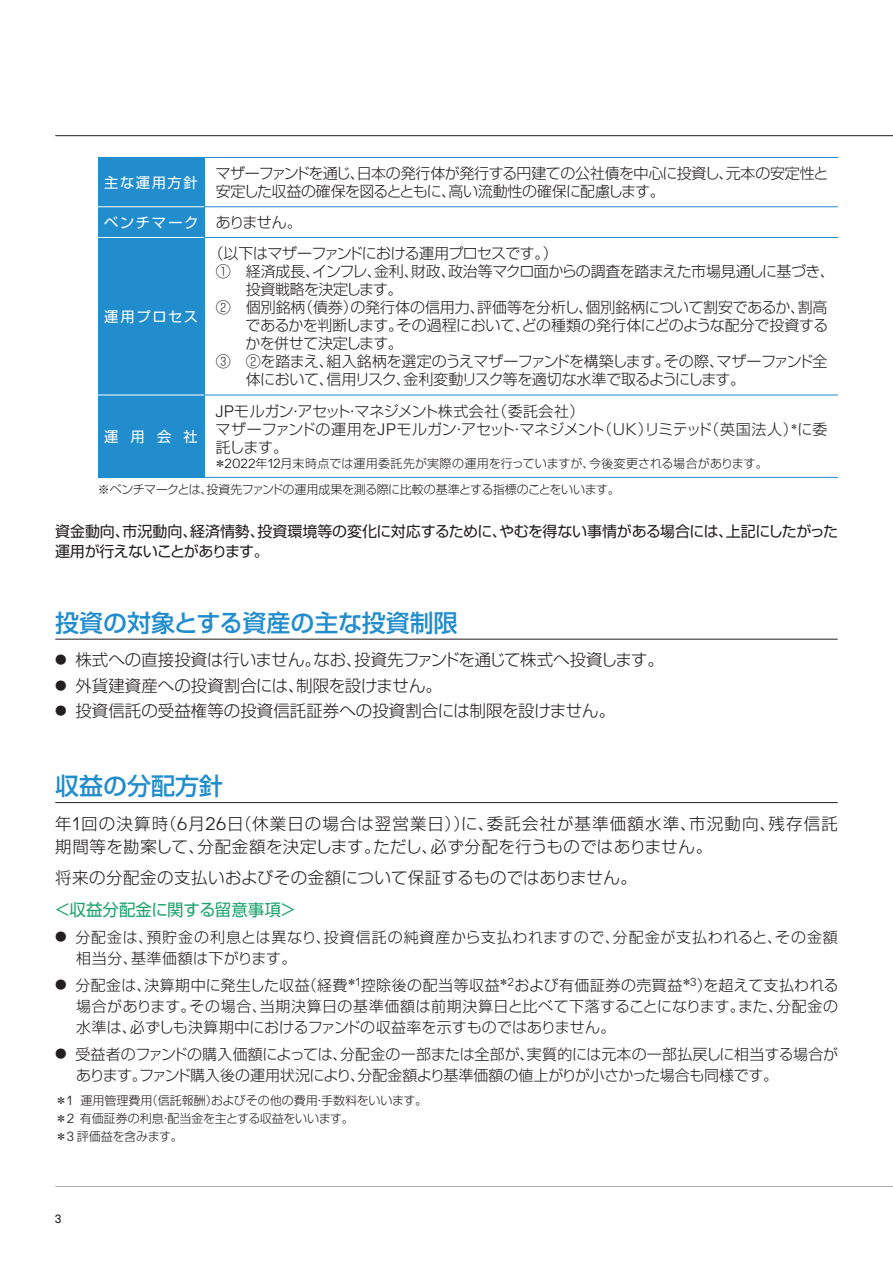
<style>
.page{position:relative;width:893px;height:1263px;background:#fff}
.page>*{position:absolute;margin:0;border:0;box-sizing:border-box;transform-origin:0 0}
.t1{font:24px "Shin Go Pro Medium 90 pv RKSJ H";color:#228dcd}
.t2{font:16.5px "Shin Go Pro Light 90 pv RKSJ H";color:#231f20}
.t3{font:16.5px/22.5px "Shin Go Pro Light 90 pv RKSJ H";letter-spacing:.045em;color:#231f20}
.t4{font:16.5px "Shin Go Pro Regular 90 pv RKSJ H";color:#1da26d}
.t5{font:15px/21px "Shin Go Pro Light 90 pv RKSJ H";letter-spacing:-.015em;color:#231f20}
.t6{font:15px "Shin Go Pro Light 90 pv RKSJ H";letter-spacing:-.04em;color:#231f20}
.t7{font:15px/18px "Shin Go Pro Light 90 pv RKSJ H";letter-spacing:-.035em;color:#231f20}
.t8{font:15px/19.5px "Shin Go Pro Regular 90 pv RKSJ H";letter-spacing:-.02em;color:#231f20}
.t9{font:15px/21px "Shin Go Pro Light 90 pv RKSJ H";letter-spacing:.045em;color:#231f20}
.t10{font:15px "Shin Go Pro Light 90 pv RKSJ H";letter-spacing:-.05em;color:#231f20}
.t11{font:14.25px "Shin Go Pro Regular 90 pv RKSJ H";letter-spacing:.115em;color:#fff}
.t12{font:12px/18px "Shin Go Pro Light 90 pv RKSJ H";color:#231f20}
.t13{font:12px "Shin Go Pro Light 90 pv RKSJ H";letter-spacing:-.035em;color:#231f20}
.t14{font:12px "JPMAM Pro Reg";color:#231f20}
.s1{font-family:"Shin Go Pro Light 90 pv RKSJ H";font-size:15px;color:#231f20}
.s2{font-family:"JPMAM Pro Lig";font-size:16.5px}
.s3{font-family:"JPMAM Pro Lig";font-size:13.2px}
.s4{font-size:11.55px}
.s5{font-family:"JPMAM Pro Lig";font-size:18.15px}
</style>
<div class="page">
<hr style="left:55px;top:135px;width:838px;height:1px;background:#231f20">
<hr style="left:55px;top:1186px;width:838px;height:1px;background:#abadaf">
<hr style="left:55px;top:802px;width:783px;height:1px;background:#231f20">
<hr style="left:55px;top:639px;width:783px;height:1px;background:#231f20">
<div style="left:98px;top:158px;width:106px;height:320px;background:#228dcd"></div>
<hr style="left:98px;top:157px;width:740px;height:1px;background:#228dcd">
<hr style="left:204px;top:237px;width:634px;height:1px;background:#228dcd">
<hr style="left:98px;top:237px;width:106px;height:1px;background:#fff">
<hr style="left:98px;top:477px;width:740px;height:1px;background:#228dcd">
<hr style="left:204px;top:395px;width:634px;height:1px;background:#228dcd">
<hr style="left:98px;top:395px;width:106px;height:1px;background:#fff">
<hr style="left:204px;top:206px;width:634px;height:1px;background:#228dcd">
<hr style="left:98px;top:206px;width:106px;height:1px;background:#fff">
<p class="t11" style="left:104px;top:177px;width:95px">主な運用方針</p>
<p class="t7" style="left:216px;top:166px;width:614px">マザーファンドを通じ、日本の発行体が発行する円建ての公社債を中心に投資し、元本の安定性と安定した収益の確保を図るとともに、高い流動性の確保に配慮します。</p>
<p class="t11" style="left:104px;top:218px;width:199px">ベンチマーク <span class="s1">ありません。</span></p>
<p class="t11" style="left:104px;top:312px;width:95px">運用プロセス</p>
<p class="t11" style="left:104px;top:431px;width:95px">運用会社</p>
<p class="t6" style="left:208px;top:248px;width:351px">（以下はマザーファンドにおける運用プロセスです。）</p>
<p class="t6" style="left:216px;top:266px;width:621px">①　経済成長、インフレ、金利、財政、政治等マクロ面からの調査を踏まえた市場見通しに基づき、</p>
<p class="t10" style="left:246px;top:284px;width:158px">投資戦略を決定します。</p>
<p class="t5" style="left:216px;top:299px;width:613px">②　個別銘柄（債券）の発行体の信用力、評価等を分析し、個別銘柄について割安であるか、割高</p>
<p class="t5" style="left:246px;top:317px;width:584px">であるかを判断します。その過程において、どの種類の発行体にどのような配分で投資する</p>
<p class="t6" style="left:246px;top:338px;width:159px">かを併せて決定します。</p>
<p class="t5" style="left:216px;top:353px;width:613px">③　②を踏まえ、組入銘柄を選定のうえマザーファンドを構築します。その際、マザーファンド全</p>
<p class="t6" style="left:246px;top:374px;width:501px">体において、信用リスク、金利変動リスク等を適切な水準で取るようにします。</p>
<p class="t5" style="left:216px;top:404px;width:613px;line-height:18px"><span class="s2">JP</span>モルガン・アセット・マネジメント株式会社（委託会社）<br>マザーファンドの運用を<span class="s2">JP</span>モルガン・アセット・マネジメント（ＵＫ）リミテッド（英国法人）<sup>＊</sup>に委託します。</p>
<p class="t12" style="left:214px;top:456px;width:555px">＊<span class="s3">2022</span>年<span class="s3">12</span>月末時点では運用委託先が実際の運用を行っていますが、今後変更される場合があります。</p>
<p class="t13" style="left:98px;top:485px;width:524px">※ベンチマークとは、投資先ファンドの運用成果を測る際に比較の基準とする指標のことをいいます。</p>
<p class="t8" style="left:55px;top:524px;width:784px">資金動向、市況動向、経済情勢、投資環境等の変化に対応するために、やむを得ない事情がある場合には、上記にしたがった運用が行えないことがあります。</p>
<h1 class="t1" style="left:55px;top:614px;width:404px">投資の対象とする資産の主な投資制限</h1>
<p class="t2" style="left:55px;top:654px;width:610px"><span class="s4">●</span> 株式への直接投資は行いません。なお、投資先ファンドを通じて株式へ投資します。</p>
<p class="t2" style="left:55px;top:679px;width:388px"><span class="s4">●</span> 外貨建資産への投資割合には、制限を設けません。</p>
<p class="t2" style="left:55px;top:705px;width:562px"><span class="s4">●</span> 投資信託の受益権等の投資信託証券への投資割合には制限を設けません。</p>
<h1 class="t1" style="left:55px;top:777px;width:170px">収益の分配方針</h1>
<p class="t3" style="left:55px;top:815px;width:784px">年<span class="s5">1</span>回の決算時（<span class="s5">6</span>月<span class="s5">26</span>日（休業日の場合は翌営業日））に、委託会社が基準価額水準、市況動向、残存信託期間等を勘案して、分配金額を決定します。ただし、必ず分配を行うものではありません。</p>
<p class="t2" style="left:55px;top:872px;width:583px">将来の分配金の支払いおよびその金額について保証するものではありません。</p>
<p class="t4" style="left:54px;top:903px;width:243px">＜収益分配金に関する留意事項＞</p>
<p class="t9" style="left:76px;top:929px;width:763px;text-indent:-21px"><span class="s4">●</span> 分配金は、預貯金の利息とは異なり、投資信託の純資産から支払われますので、分配金が支払われると、その金額相当分、基準価額は下がります。</p>
<p class="t5" style="left:76px;top:977px;width:764px;text-align:justify;text-indent:-21px"><span class="s4">●</span> 分配金は、決算期中に発生した収益（経費<sup>＊</sup><sup>1</sup>控除後の配当等収益<sup>＊</sup><sup>2</sup>および有価証券の売買益<sup>＊</sup><sup>3</sup>）を超えて支払われる場合があります。その場合、当期決算日の基準価額は前期決算日と比べて下落することになります。また、分配金の水準は、必ずしも決算期中におけるファンドの収益率を示すものではありません。</p>
<p class="t5" style="left:76px;top:1046px;width:763px;text-indent:-21px"><span class="s4">●</span> 受益者のファンドの購入価額によっては、分配金の一部または全部が、実質的には元本の一部払戻しに相当する場合があります。ファンド購入後の運用状況により、分配金額より基準価額の値上がりが小さかった場合も同様です。</p>
<p class="t12" style="left:55px;top:1093px;width:374px">＊<span class="s3">1</span> 運用管理費用（信託報酬）およびその他の費用・手数料をいいます。＊<span class="s3">2</span> 有価証券の利息・配当金を主とする収益をいいます。<br>＊<span class="s3">3</span> 評価益を含みます。</p>
<p class="t14" style="left:55px;top:1212px;width:8px">3</p>
</div>
